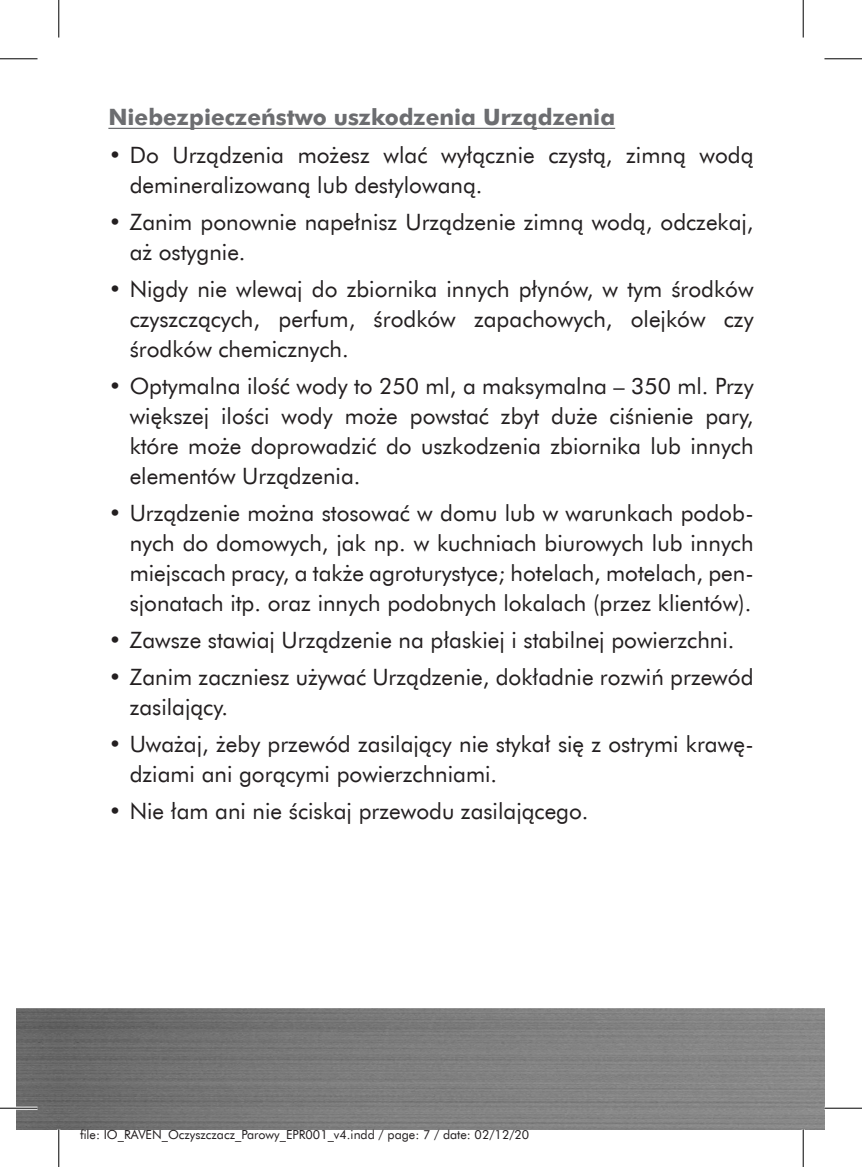
<style>
.page{position:relative;width:862px;height:1167px;background:#fff}
.page>*{position:absolute;margin:0;border:0;box-sizing:border-box;transform-origin:0 0}
.t1{font:22.5px/30px "Futura EU";color:#231f20}
.t2{font:700 22.5px "Futura EU";color:#6c6d70}
.t3{font:12.5px "Futura EU";color:#231f20}
</style>
<div class="page">
<img style="left:16px;top:1008px;width:808px;height:121px">
<hr style="left:108px;top:128px;width:507px;height:1px;background:#6c6d70">
<hr style="left:0;top:1106px;width:38px;height:3px;background:#fff">
<hr style="left:0;top:58px;width:38px;height:1px;background:#000">
<hr style="left:824px;top:58px;width:38px;height:1px;background:#000">
<hr style="left:0;top:1107px;width:38px;height:1px;background:#000">
<hr style="left:824px;top:1107px;width:38px;height:1px;background:#000">
<hr style="left:58px;top:0;width:1px;height:37px;background:#000">
<hr style="left:58px;top:1129px;width:1px;height:37px;background:#000">
<hr style="left:802px;top:0;width:1px;height:37px;background:#000">
<hr style="left:802px;top:1129px;width:1px;height:37px;background:#000">
<p class="t2" style="left:108px;top:103px;width:508px">Niebezpieczeństwo uszkodzenia Urządzenia</p>
<p class="t1" style="left:130px;top:140px;width:625px;text-indent:-21px">• Do Urządzenia możesz wlać wyłącznie czystą, zimną wodą demineralizowaną lub destylowaną.</p>
<p class="t1" style="left:130px;top:207px;width:625px;text-indent:-21px">• Zanim ponownie napełnisz Urządzenie zimną wodą, odczekaj, aż ostygnie.</p>
<p class="t1" style="left:130px;top:274px;width:625px;text-align:justify;text-indent:-21px">• Nigdy nie wlewaj do zbiornika innych płynów, w tym środków czyszczących, perfum, środków zapachowych, olejków czy środków chemicznych.</p>
<p class="t1" style="left:130px;top:371px;width:625px;text-align:justify;text-indent:-21px">• Optymalna ilość wody to 250 ml, a maksymalna – 350 ml. Przy większej ilości wody może powstać zbyt duże ciśnienie pary, które może doprowadzić do uszkodzenia zbiornika lub innych elementów Urządzenia.</p>
<p class="t1" style="left:130px;top:498px;width:625px;text-align:justify;text-indent:-21px">• Urządzenie można stosować w domu lub w warunkach podob&shy;nych do domowych, jak np. w kuchniach biurowych lub innych miejscach pracy, a także agroturystyce; hotelach, motelach, pen&shy;sjonatach itp. oraz innych podobnych lokalach (przez klientów).</p>
<p class="t1" style="left:108px;top:626px;width:627px">• Zawsze stawiaj Urządzenie na płaskiej i stabilnej powierzchni.</p>
<p class="t1" style="left:130px;top:663px;width:625px;text-indent:-21px">• Zanim zaczniesz używać Urządzenie, dokładnie rozwiń przewód zasilający.</p>
<p class="t1" style="left:130px;top:730px;width:625px;text-indent:-21px">• Uważaj, żeby przewód zasilający nie stykał się z ostrymi krawę&shy;dziami ani gorącymi powierzchniami.</p>
<p class="t1" style="left:108px;top:797px;width:481px">• Nie łam ani nie ściskaj przewodu zasilającego.</p>
<p class="t3" style="left:80px;top:1126px;width:451px">file: IO_RAVEN_Oczyszczacz_Parowy_EPR001_v4.indd / page: 7 / date: 02/12/20</p>
</div>
